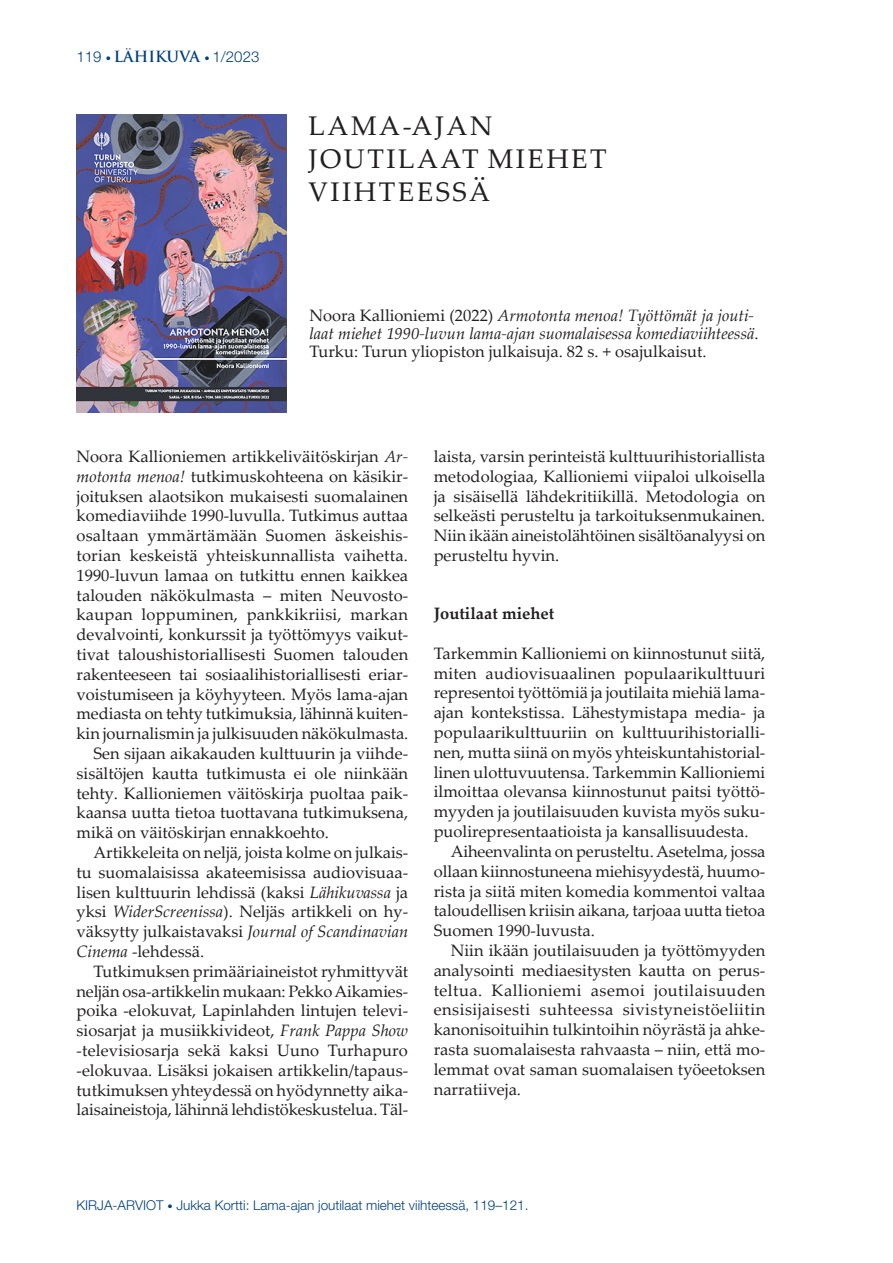
<style>
.page{position:relative;width:893px;height:1263px;background:#fff}
.page>*{position:absolute;margin:0;border:0;box-sizing:border-box;transform-origin:0 0}
.KATSAUS_jne_otsikko{font:27px "Palatino Linotype";letter-spacing:.095em;color:#231f20}
.KATSAUS_jne_leipis{font:16.5px/19.8px "Palatino Linotype";color:#231f20;text-align:justify}
.KATSAUS_jne_leipis_1{font:16.5px/19.8px "Palatino Linotype";color:#231f20;text-align:justify}
.Teostiedot_kirja-arv{font:italic 16.5px/18px "Palatino Linotype";color:#231f20}
.KATSAUS_väliotsikko{font:700 16.5px "Palatino Linotype";color:#231f20}
.t1{font:300 15px "Helvetica Neue";color:#003f80}
.t2{font:300 13.5px "Helvetica Neue";color:#003f80}
.s1{font-size:10.5px}
.s2{font-family:"Trajan Pro";font-weight:700}
.s3{font-style:normal}
.s4{font-style:italic}
</style>
<div class="page">
<img style="left:77px;top:115px;width:209px;height:297px">
<p class="t1" style="left:77px;top:47px;width:184px">119 <span class="s1">•</span> <span class="s2">LÄHIKUVA</span> <span class="s1">•</span> 1/2023</p>
<p class="KATSAUS_jne_otsikko" style="left:309px;top:106px;width:185px">LAMA-AJAN</p>
<p class="KATSAUS_jne_otsikko" style="left:309px;top:139px;width:300px">JOUTILAAT MIEHET</p>
<p class="KATSAUS_jne_otsikko" style="left:309px;top:172px;width:183px">VIIHTEESSÄ</p>
<p class="Teostiedot_kirja-arv" style="left:309px;top:306px;width:451px"><span class="s3">Noora Kallioniemi (2022)</span> Armotonta menoa! Työttömät ja jouti&shy;laat miehet 1990-luvun lama-ajan suomalaisessa komediaviihteessä<span class="s3">.<br>Turku: Turun yliopiston julkaisuja. 82 s. + osajulkaisut.</span></p>
<p class="KATSAUS_jne_leipis_1" style="left:77px;top:446px;width:333px">Noora Kallioniemen artikkeliväitöskirjan <span class="s4">Ar&shy;motonta menoa!</span> tutkimuskohteena on käsikir&shy;joituksen alaotsikon mukaisesti suomalainen komediaviihde 1990-luvulla. Tutkimus auttaa osaltaan ymmärtämään Suomen äskeishis&shy;torian keskeistä yhteiskunnallista vaihetta.<br>1990-luvun lamaa on tutkittu ennen kaikkea talouden näkökulmasta – miten Neuvosto&shy;kaupan loppuminen, pankkikriisi, markan devalvointi, konkurssit ja työttömyys vaikut&shy;tivat taloushistoriallisesti Suomen talouden rakenteeseen tai sosiaalihistoriallisesti eriar&shy;voistumiseen ja köyhyyteen. Myös lama-ajan mediasta on tehty tutkimuksia, lähinnä kuiten&shy;kin journalismin ja julkisuuden näkökulmasta.</p>
<p class="KATSAUS_jne_leipis" style="left:77px;top:743px;width:333px;text-indent:17px">Sen sijaan aikakauden kulttuurin ja viihde&shy;sisältöjen kautta tutkimusta ei ole niinkään tehty. Kallioniemen väitöskirja puoltaa paik&shy;kaansa uutta tietoa tuottavana tutkimuksena, mikä on väitöskirjan ennakkoehto.</p>
<p class="KATSAUS_jne_leipis" style="left:77px;top:842px;width:333px;text-indent:17px">Artikkeleita on neljä, joista kolme on julkais&shy;tu suomalaisissa akateemisissa audiovisuaa&shy;lisen kulttuurin lehdissä (kaksi <span class="s4">Lähikuvassa</span> ja yksi <span class="s4">WiderScreenissa</span>). Neljäs artikkeli on hy&shy;väksytty julkaistavaksi <span class="s4">Journal of Scandinavian Cinema</span> -lehdessä.</p>
<p class="KATSAUS_jne_leipis" style="left:77px;top:960px;width:333px;text-indent:17px">Tutkimuksen primääriaineistot ryhmittyvät neljän osa-artikkelin mukaan: Pekko Aikamies&shy;poika -elokuvat, Lapinlahden lintujen televi&shy;siosarjat ja musiikkivideot, <span class="s4">Frank Pappa Show </span>-televisiosarja sekä kaksi Uuno Turhapuro -elokuvaa. Lisäksi jokaisen artikkelin/tapaus&shy;tutkimuksen yhteydessä on hyödynnetty aika&shy;laisaineistoja, lähinnä lehdistökeskustelua. Täl-</p>
<p class="KATSAUS_jne_leipis" style="left:434px;top:446px;width:333px">laista, varsin perinteistä kulttuurihistoriallista metodologiaa, Kallioniemi viipaloi ulkoisella ja sisäisellä lähdekritiikillä. Metodologia on selkeästi perusteltu ja tarkoituksenmukainen.<br>Niin ikään aineistolähtöinen sisältöanalyysi on perusteltu hyvin.</p>
<p class="KATSAUS_väliotsikko" style="left:434px;top:602px;width:122px">Joutilaat miehet</p>
<p class="KATSAUS_jne_leipis_1" style="left:434px;top:643px;width:333px">Tarkemmin Kallioniemi on kiinnostunut siitä, miten audiovisuaalinen populaarikulttuuri representoi työttömiä ja joutilaita miehiä lama&shy;ajan kontekstissa. Lähestymistapa media- ja populaarikulttuuriin on kulttuurihistorialli&shy;nen, mutta siinä on myös yhteiskuntahistorial&shy;linen ulottuvuutensa. Tarkemmin Kallioniemi ilmoittaa olevansa kiinnostunut paitsi työttö&shy;myyden ja joutilaisuuden kuvista myös suku&shy;puolirepresentaatioista ja kansallisuudesta.</p>
<p class="KATSAUS_jne_leipis" style="left:434px;top:841px;width:333px;text-indent:17px">Aiheenvalinta on perusteltu. Asetelma, jossa ollaan kiinnostuneena miehisyydestä, huumo&shy;rista ja siitä miten komedia kommentoi valtaa taloudellisen kriisin aikana, tarjoaa uutta tietoa Suomen 1990-luvusta.</p>
<p class="KATSAUS_jne_leipis" style="left:434px;top:940px;width:333px;text-indent:17px">Niin ikään joutilaisuuden ja työttömyyden analysointi mediaesitysten kautta on perus&shy;teltua. Kallioniemi asemoi joutilaisuuden ensisijaisesti suhteessa sivistyneistöeliitin kanonisoituihin tulkintoihin nöyrästä ja ahke&shy;rasta suomalaisesta rahvaasta – niin, että mo&shy;lemmat ovat saman suomalaisen työeetoksen narratiiveja.</p>
<p class="t2" style="left:77px;top:1197px;width:453px">KIRJA-ARVIOT <span class="s1">•</span> Jukka Kortti: Lama-ajan joutilaat miehet viihteessä, 119–121.</p>
</div>
